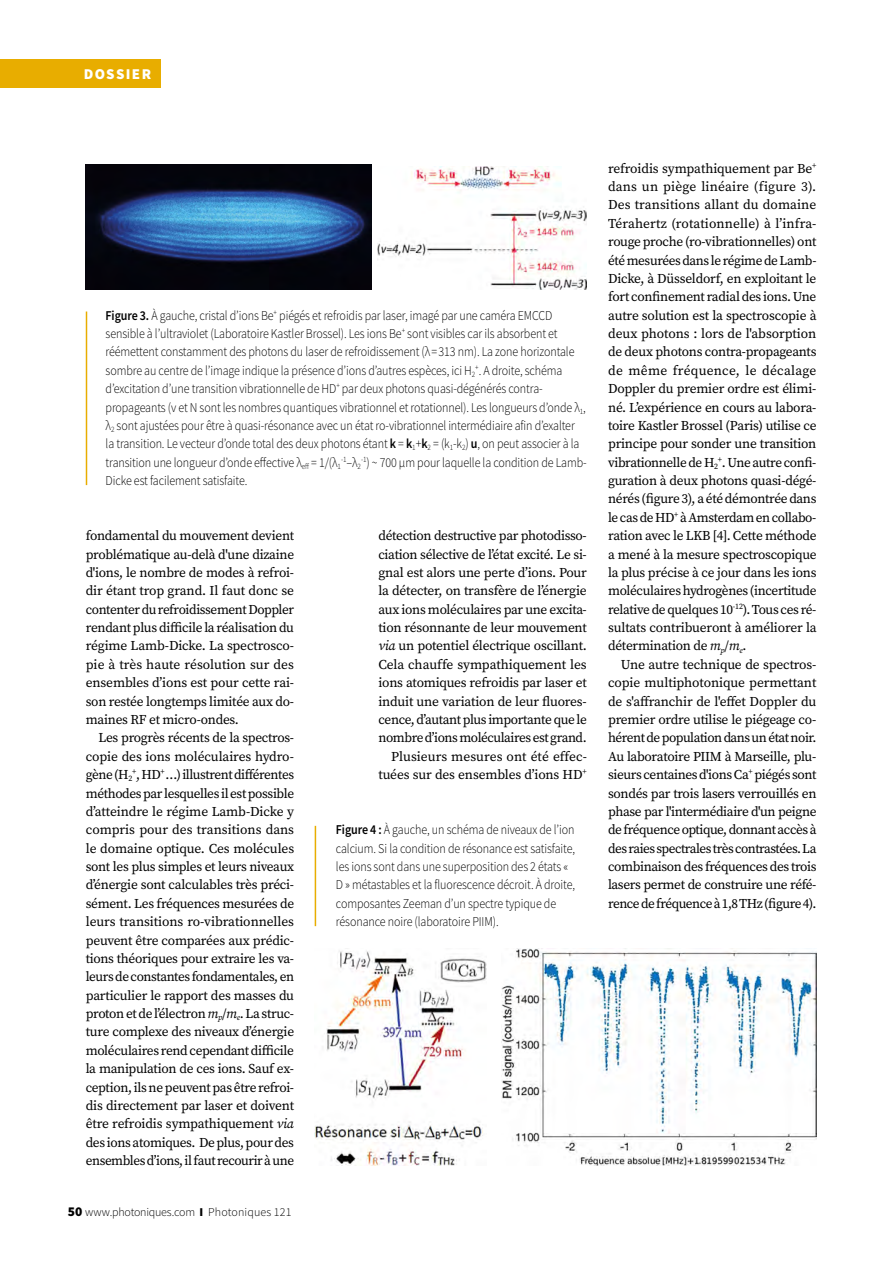
<style>
.page{position:relative;width:893px;height:1263px;background:#fff}
.page>*{position:absolute;margin:0;border:0;box-sizing:border-box;transform-origin:0 0}
.t1{font:900 15px "Source Sans Pro";letter-spacing:.09em;color:#fff}
.t2{font:13.5px/18.3px "Source Serif Pro";letter-spacing:-.02em;color:#000;text-align:justify}
.t3{font:300 13.5px/18.3px "Source Sans Pro";letter-spacing:-.01em;color:#000;scale:.89 1}
.t4{font:300 12px "Source Sans Pro";letter-spacing:.005em;color:#000}
.t5{font:300 8.1px "Source Sans Pro";color:#000;scale:.89 1}
.s1{font-weight:600}
.s2{font-size:13.5px}
.s3{font-style:italic}
.s4{font-weight:900;font-size:13.5px}
.s5{font-weight:900}
</style>
<div class="page">
<div style="left:0;top:60px;width:161px;height:28px;background:#e8ad00"></div>
<img style="left:377px;top:166px;width:209px;height:123px">
<img style="left:85px;top:165px;width:287px;height:124px">
<img style="left:315px;top:950px;width:171px;height:215px">
<img style="left:501px;top:949px;width:315px;height:216px">
<hr style="left:86px;top:311px;width:1px;height:174px;background:#e8ad00">
<hr style="left:315px;top:826px;width:1px;height:100px;background:#e8ad00">
<p class="t1" style="left:84px;top:64px;width:69px">DOSSIER</p>
<p class="t3" style="left:106px;top:306px;width:541px"><span class="s1">Figure 3.</span> À gauche, cristal d’ions Be<sup>+</sup> piégés et refroidis par laser, imagé par une caméra EMCCD sensible à l’ultraviolet (Laboratoire Kastler Brossel). Les ions Be<sup>+</sup> sont visibles car ils absorbent et réémettent constamment des photons du laser de refroidissement (λ = 313 nm). La zone horizontale sombre au centre de l’image indique la présence d’ions d’autres espèces, ici H<sub>2</sub><sup>+</sup>. A droite, schéma d’excitation d’une transition vibrationnelle de HD<sup>+</sup> par deux photons quasi-dégénérés contra&shy;propageants (v et N sont les nombres quantiques vibrationnel et rotationnel). Les longueurs d’onde λ<sub>1</sub>, λ<sub>2</sub> sont ajustées pour être à quasi-résonance avec un état ro-vibrationnel intermédiaire afin d’exalter la transition. Le vecteur d’onde total des deux photons étant <span class="s1">k</span> = <span class="s1">k</span><sub>1</sub>+<span class="s1">k</span><sub>2</sub> = (k<sub>1</sub>-k<sub>2</sub>) <span class="s1">u</span>, on peut associer à la transition une longueur d’onde effective λ<sub>eff</sub> = 1/(λ<sub>1</sub></p>
<p class="t5" style="left:341px;top:454px;width:24px">-1<span class="s2">–λ</span>2</p>
<p class="t3" style="left:361px;top:453px;width:255px"><sup>-1</sup>) ~ 700 µm pour laquelle la condition de Lamb-</p>
<p class="t3" style="left:106px;top:471px;width:161px">Dicke est facilement satisfaite.</p>
<p class="t2" style="left:86px;top:527px;width:210px">fondamental du mouvement devient problématique au-delà d'une dizaine d'ions, le nombre de modes à refroi&shy;dir étant trop grand. Il faut donc se contenter du refroidissement Doppler rendant plus difficile la réalisation du régime Lamb-Dicke. La spectrosco&shy;pie à très haute résolution sur des ensembles d’ions est pour cette rai&shy;son restée longtemps limitée aux do&shy;maines RF et micro-ondes.</p>
<p class="t2" style="left:86px;top:729px;width:210px;text-indent:13px">Les progrès récents de la spectros&shy;copie des ions moléculaires hydro&shy;gène (H<sub>2</sub><sup>+</sup>, HD<sup>+</sup> …) illustrent différentes méthodes par lesquelles il est possible d’atteindre le régime Lamb-Dicke y compris pour des transitions dans le domaine optique. Ces molécules sont les plus simples et leurs niveaux d’énergie sont calculables très préci&shy;sément. Les fréquences mesurées de leurs transitions ro-vibrationnelles peuvent être comparées aux prédic&shy;tions théoriques pour extraire les va&shy;leurs de constantes fondamentales, en particulier le rapport des masses du proton et de l’électron <span class="s3">m</span><sub>p</sub>/<span class="s3">m</span><sub>e</sub>. La struc&shy;ture complexe des niveaux d’énergie moléculaires rend cependant difficile la manipulation de ces ions. Sauf ex&shy;ception, ils ne peuvent pas être refroi&shy;dis directement par laser et doivent être refroidis sympathiquement <span class="s3">via </span>des ions atomiques. De plus, pour des ensembles d’ions, il faut recourir à une</p>
<p class="t4" style="left:68px;top:1205px;width:225px"><span class="s4">50</span> www.photoniques.com <span class="s5">I</span> Photoniques 121</p>
<p class="t2" style="left:378px;top:527px;width:210px;text-align:right">détection destructive par photodisso&shy;ciation sélective de l’état excité. Le si&shy;gnal est alors une perte d’ions. Pour la détecter, on transfère de l’énergie aux ions moléculaires par une excita&shy;tion résonnante de leur mouvement <span class="s3">via</span> un potentiel électrique oscillant.<br>Cela chauffe sympathiquement les ions atomiques refroidis par laser et induit une variation de leur fluores&shy;cence, d’autant plus importante que le nombre d’ions moléculaires est grand.<br>Plusieurs mesures ont été effec&shy;tuées sur des ensembles d’ions HD<sup>+</sup></p>
<p class="t3" style="left:336px;top:821px;width:270px"><span class="s1">Figure 4 :</span> À gauche, un schéma de niveaux de l’ion calcium. Si la condition de résonance est satisfaite, les ions sont dans une superposition des 2 états « D » métastables et la fluorescence décroit. À droite, composantes Zeeman d’un spectre typique de résonance noire (laboratoire PIIM).</p>
<p class="t2" style="left:608px;top:159px;width:210px">refroidis sympathiquement par Be<sup>+ </sup>dans un piège linéaire (figure 3).<br>Des transitions allant du domaine Térahertz (rotationnelle) à l’infra&shy;rouge proche (ro-vibrationnelles) ont été mesurées dans le régime de Lamb-Dicke, à Düsseldorf, en exploitant le fort confinement radial des ions. Une autre solution est la spectroscopie à deux photons : lors de l'absorption de deux photons contra-propageants de même fréquence, le décalage Doppler du premier ordre est élimi&shy;né. L’expérience en cours au labora&shy;toire Kastler Brossel (Paris) utilise ce principe pour sonder une transition vibrationnelle de H<sub>2</sub><sup>+</sup>. Une autre confi&shy;guration à deux photons quasi-dégé&shy;nérés (figure 3), a été démontrée dans le cas de HD<sup>+</sup> à Amsterdam en collabo&shy;ration avec le LKB [4]. Cette méthode a mené à la mesure spectroscopique la plus précise à ce jour dans les ions moléculaires hydrogènes (incertitude relative de quelques 10<sup>-12</sup>). Tous ces ré&shy;sultats contribueront à améliorer la détermination de <span class="s3">m</span><sub>p</sub>/<span class="s3">m</span><sub>e</sub>.</p>
<p class="t2" style="left:608px;top:655px;width:210px;text-indent:13px">Une autre technique de spectros&shy;copie multiphotonique permettant de s'affranchir de l'effet Doppler du premier ordre utilise le piégeage co&shy;hérent de population dans un état noir.<br>Au laboratoire PIIM à Marseille, plu&shy;sieurs centaines d'ions Ca<sup>+</sup> piégés sont sondés par trois lasers verrouillés en phase par l'intermédiaire d'un peigne de fréquence optique, donnant accès à des raies spectrales très contrastées. La combinaison des fréquences des trois lasers permet de construire une réfé&shy;rence de fréquence à 1,8 THz (figure 4).</p>
</div>
